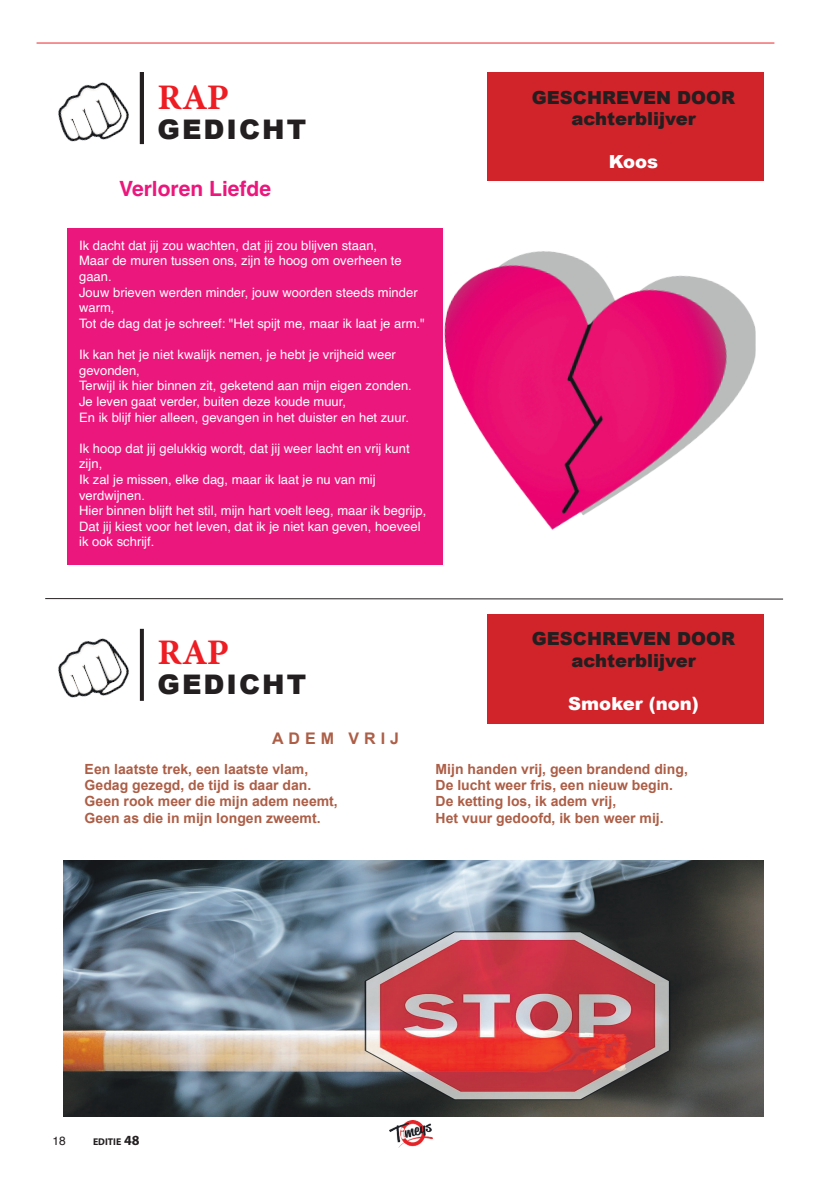
<style>
.page{position:relative;width:823px;height:1191px;background:#fff}
.page>*{position:absolute;margin:0;border:0;box-sizing:border-box;transform-origin:0 0}
.t1{font:36px "Minion Variable Concept";letter-spacing:.05em;color:#ee1d23}
.t2{font:900 27px "Arial";letter-spacing:.075em;color:#231f20}
.t3{font:700 21px "Helvetica";color:#ec177c}
.t4{font:900 18px "Arial";color:#231f20}
.t5{font:900 18px "Arial";color:#fff}
.Voorblad_14_pt_canela_1e_letter_groot{font:700 16px "Arial";letter-spacing:.31em;color:#ad5e46}
.Voorblad_14_pt_canela_1e_letter_groot-2{font:700 14px "Arial";color:#ad5e46}
.t6{font:13px/15.6px "Helvetica";color:#fff}
.t7{font:12px "Helvetica";color:#231f20}
.t8{font:700 9.8px "Myriad Pro";color:#231f20}
.s1{font-size:14px}
</style>
<div class="page">
<img style="left:389px;top:1120px;width:43px;height:27px">
<hr style="left:37px;top:43px;width:737px;height:1px;background:#ee272b">
<img style="left:58px;top:72px;width:86px;height:73px">
<img style="left:58px;top:628px;width:86px;height:73px">
<svg style="left:45px;top:598px;width:738px;height:2px"></svg>
<div style="left:486px;top:72px;width:277px;height:109px;background:#d1232a"></div>
<div style="left:486px;top:613px;width:277px;height:110px;background:#d1232a"></div>
<img style="left:63px;top:860px;width:700px;height:256px">
<img style="left:388px;top:168px;width:367px;height:397px">
<div style="left:67px;top:228px;width:375px;height:336px;background:#ec177c"></div>
<p class="t1" style="left:157px;top:72px;width:73px">RAP</p>
<p class="t2" style="left:157px;top:109px;width:43px">GEDI</p>
<p class="t2" style="left:239px;top:109px;width:67px">CHT</p>
<p class="t3" style="left:119px;top:176px;width:153px">Verloren Liefde</p>
<p class="t6" style="left:79px;top:238px;width:299px">Ik dacht dat jij zou wachten, dat jij zou blijven staan,</p>
<p class="t6" style="left:79px;top:253px;width:324px">Maar de muren tussen ons, zijn te hoog om overheen te gaan.</p>
<p class="t6" style="left:79px;top:285px;width:340px">Jouw brieven werden minder, jouw woorden steeds minder warm,</p>
<p class="t6" style="left:79px;top:316px;width:347px">Tot de dag dat je schreef: "Het spijt me, maar ik laat je arm."</p>
<p class="t6" style="left:79px;top:347px;width:318px">Ik kan het je niet kwalijk nemen, je hebt je vrijheid weer gevonden,</p>
<p class="t6" style="left:79px;top:378px;width:334px">Terwijl ik hier binnen zit, geketend aan mijn eigen zonden.</p>
<p class="t6" style="left:79px;top:394px;width:268px">Je leven gaat verder, buiten deze koude muur,</p>
<p class="t6" style="left:79px;top:409px;width:331px">En ik blijf hier alleen, gevangen in het duister en het zuur.</p>
<p class="t6" style="left:79px;top:441px;width:332px">Ik hoop dat jij gelukkig wordt, dat jij weer lacht en vrij kunt zijn,</p>
<p class="t6" style="left:79px;top:472px;width:298px">Ik zal je missen, elke dag, maar ik laat je nu van mij verdwijnen.</p>
<p class="t6" style="left:79px;top:503px;width:348px">Hier binnen blijft het stil, mijn hart voelt leeg, maar ik begrijp,</p>
<p class="t6" style="left:79px;top:519px;width:343px">Dat jij kiest voor het leven, dat ik je niet kan geven, hoeveel ik ook schrijf.</p>
<p class="t4" style="left:531px;top:84px;width:204px">GESCHREVEN DOOR</p>
<p class="t4" style="left:571px;top:106px;width:126px">achterblijver</p>
<p class="t5" style="left:608px;top:149px;width:51px">Koos</p>
<p class="t1" style="left:157px;top:627px;width:73px">RAP</p>
<p class="t2" style="left:157px;top:665px;width:43px">GEDI</p>
<p class="t2" style="left:239px;top:665px;width:67px">CHT</p>
<p class="Voorblad_14_pt_canela_1e_letter_groot" style="left:272px;top:727px;width:128px">ADEM VRIJ</p>
<p class="Voorblad_14_pt_canela_1e_letter_groot-2" style="left:85px;top:760px;width:225px">Een laatste trek, een laatste vlam,</p>
<p class="Voorblad_14_pt_canela_1e_letter_groot-2" style="left:85px;top:776px;width:228px">Gedag gezegd, de tijd is daar dan.</p>
<p class="Voorblad_14_pt_canela_1e_letter_groot-2" style="left:85px;top:792px;width:254px">Geen rook meer die mijn adem neemt,</p>
<p class="Voorblad_14_pt_canela_1e_letter_groot-2" style="left:85px;top:808px;width:237px">Geen as die in mijn longen zweemt.</p>
<p class="t4" style="left:531px;top:626px;width:204px">GESCHREVEN DOOR</p>
<p class="t4" style="left:571px;top:647px;width:126px">achterblijver</p>
<p class="t5" style="left:568px;top:690px;width:132px">Smoker (non)</p>
<p class="Voorblad_14_pt_canela_1e_letter_groot-2" style="left:435px;top:760px;width:254px">Mijn handen vrij, geen brandend ding,</p>
<p class="Voorblad_14_pt_canela_1e_letter_groot-2" style="left:435px;top:776px;width:239px">De lucht weer fris, een nieuw begin.</p>
<p class="Voorblad_14_pt_canela_1e_letter_groot-2" style="left:435px;top:792px;width:182px">De ketting los, ik adem vrij,</p>
<p class="Voorblad_14_pt_canela_1e_letter_groot-2" style="left:435px;top:808px;width:229px">Het vuur gedoofd, ik ben weer mij.</p>
<p class="t7" style="left:52px;top:1131px;width:15px">18</p>
<p class="t8" style="left:93px;top:1135px;width:48px">editie <span class="s1">48</span></p>
</div>
